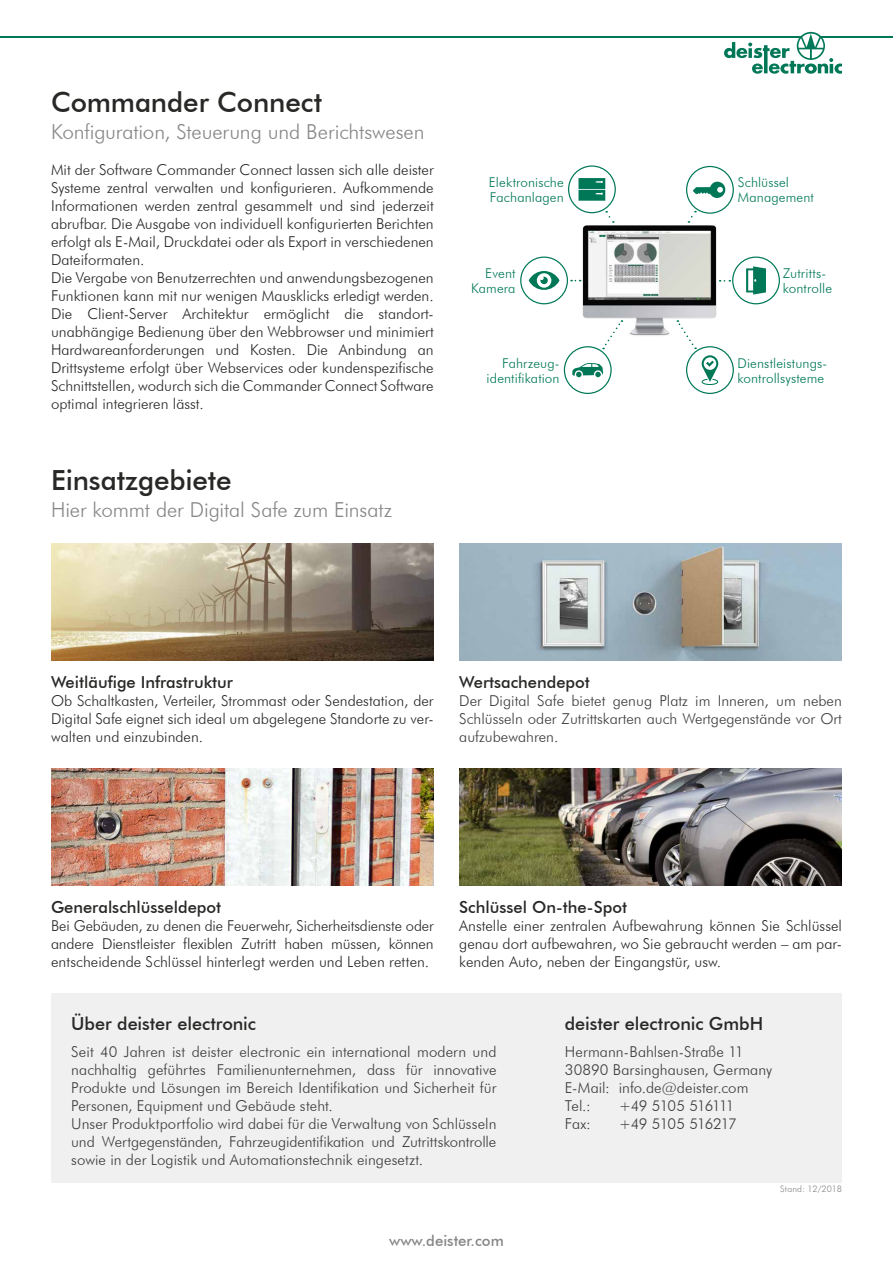
<style>
.page{position:relative;width:893px;height:1263px;background:#fff}
.page>*{position:absolute;margin:0;border:0;box-sizing:border-box;transform-origin:0 0}
.t1{font:500 27.75px "Futura BT";letter-spacing:-.005em;color:#282827}
.t2{font:300 20.7px "Futura BT";letter-spacing:-.005em;color:#878787}
.t3{font:500 18px "Futura BT";letter-spacing:-.005em;color:#282827}
.t4{font:500 16.5px "Futura BT";color:#282827}
.t5{font:300 15px/18px "Futura BT";color:#282827;text-align:justify}
.t6{font:300 15px/18px "Futura BT";color:#3c3c3b}
.t7{font:300 15px "Futura BT";letter-spacing:-.055em;color:#3c3c3b}
.t8{font:500 15px "Futura BT";color:#878787}
.t9{font:300 13.5px/15px "Futura BT";letter-spacing:.01em;color:#007858}
.t10{font:300 9px "Futura BT";letter-spacing:.02em;color:#878787}
</style>
<div class="page">
<div style="left:51px;top:994px;width:791px;height:189px;background:#f0f0f0"></div>
<svg style="left:606px;top:211px;width:8px;height:12px"></svg>
<svg style="left:603px;top:337px;width:9px;height:12px"></svg>
<svg style="left:687px;top:337px;width:9px;height:12px"></svg>
<svg style="left:688px;top:211px;width:8px;height:12px"></svg>
<div style="left:732px;top:257px;width:48px;height:47px;border:1px solid #007858;border-radius:50%"></div>
<svg style="left:746px;top:266px;width:20px;height:29px"></svg>
<div style="left:686px;top:166px;width:48px;height:48px;border:1px solid #007858;border-radius:50%"></div>
<svg style="left:693px;top:182px;width:32px;height:16px"></svg>
<svg style="left:572px;top:363px;width:31px;height:14px"></svg>
<div style="left:564px;top:346px;width:48px;height:48px;border:1px solid #007858;border-radius:50%"></div>
<div style="left:568px;top:165px;width:48px;height:48px;border:1px solid #007858;border-radius:50%"></div>
<svg style="left:578px;top:178px;width:27px;height:23px"></svg>
<div style="left:520px;top:257px;width:48px;height:47px;border:1px solid #007858;border-radius:50%"></div>
<svg style="left:529px;top:271px;width:30px;height:19px"></svg>
<img style="left:579px;top:226px;width:143px;height:111px">
<div style="left:686px;top:346px;width:48px;height:48px;border:1px solid #007858;border-radius:50%"></div>
<svg style="left:702px;top:355px;width:16px;height:30px"></svg>
<img style="left:459px;top:544px;width:383px;height:117px">
<img style="left:459px;top:769px;width:383px;height:117px">
<img style="left:51px;top:769px;width:383px;height:117px">
<img style="left:51px;top:544px;width:383px;height:117px">
<hr style="left:0;top:36px;width:893px;height:2px;background:#007858">
<svg style="left:724px;top:32px;width:118px;height:42px"></svg>
<h1 class="t1" style="left:51px;top:85px;width:273px">Commander Connect</h1>
<h2 class="t2" style="left:51px;top:119px;width:375px">Konfiguration, Steuerung und Berichtswesen</h2>
<p class="t5" style="left:51px;top:160px;width:384px;text-align:left">Mit der Software Commander Connect lassen sich alle deister Systeme zentral verwalten und konfigurieren. Aufkommende Informationen werden zentral gesammelt und sind jederzeit abrufbar. Die Ausgabe von individuell konfigurierten Berichten erfolgt als E-Mail, Druckdatei oder als Export in verschiedenen Dateiformaten.<br>Die Vergabe von Benutzerrechten und anwendungsbezogenen Funktionen kann mit nur wenigen Mausklicks erledigt werden.<br>Die Client-Server Architektur ermöglicht die standort&shy;unabhängige Bedienung über den Webbrowser und minimiert Hardwareanforderungen und Kosten. Die Anbindung an Drittsysteme erfolgt über Webservices oder kundenspezifische Schnittstellen, wodurch sich die Commander Connect Software optimal integrieren lässt.</p>
<h1 class="t1" style="left:51px;top:463px;width:182px">Einsatzgebiete</h1>
<h2 class="t2" style="left:51px;top:497px;width:342px">Hier kommt der Digital Safe zum Einsatz</h2>
<p class="t9" style="left:489px;top:175px;width:76px">Elektronische<br>Fachanlagen</p>
<p class="t9" style="left:738px;top:175px;width:78px">Schlüssel<br>Management</p>
<p class="t9" style="left:471px;top:266px;width:46px;text-align:right">Event<br>Kamera</p>
<p class="t9" style="left:783px;top:266px;width:51px">Zutritts&shy;kontrolle</p>
<p class="t9" style="left:487px;top:355px;width:74px;text-align:right">Fahrzeug&shy;identifikation</p>
<p class="t9" style="left:737px;top:355px;width:91px">Dienstleistungs&shy;kontrollsysteme</p>
<p class="t4" style="left:51px;top:672px;width:183px">Weitläufige Infrastruktur</p>
<p class="t5" style="left:51px;top:691px;width:384px">Ob Schaltkasten, Verteiler, Strommast oder Sendestation, der Digital Safe eignet sich ideal um abgelegene Standorte zu ver&shy;walten und einzubinden.</p>
<p class="t4" style="left:459px;top:672px;width:132px">Wertsachendepot</p>
<p class="t6" style="left:459px;top:691px;width:384px;text-align:justify">Der Digital Safe bietet genug Platz im Inneren, um neben Schlüsseln oder Zutrittskarten auch Wertgegenstände vor Ort aufzubewahren.</p>
<p class="t4" style="left:51px;top:897px;width:172px">Generalschlüsseldepot</p>
<p class="t5" style="left:51px;top:916px;width:384px">Bei Gebäuden, zu denen die Feuerwehr, Sicherheitsdienste oder andere Dienstleister flexiblen Zutritt haben müssen, können entscheidende Schlüssel hinterlegt werden und Leben retten.</p>
<p class="t4" style="left:459px;top:897px;width:170px">Schlüssel On-the-Spot</p>
<p class="t5" style="left:459px;top:916px;width:384px">Anstelle einer zentralen Aufbewahrung können Sie Schlüssel genau dort aufbewahren, wo Sie gebraucht werden – am par&shy;kenden Auto, neben der Eingangstür, usw.</p>
<p class="t3" style="left:71px;top:1012px;width:186px">Über deister electronic</p>
<p class="t6" style="left:71px;top:1042px;width:427px">Seit 40 Jahren ist deister electronic ein international modern und nachhaltig geführtes Familienunternehmen, dass für innovative Produkte und Lösungen im Bereich Identifikation und Sicherheit für Personen, Equipment und Gebäude steht.<br>Unser Produktportfolio wird dabei für die Verwaltung von Schlüsseln und Wertgegenständen, Fahrzeugidentifikation und Zutrittskontrolle sowie in der Logistik und Automationstechnik eingesetzt.</p>
<p class="t8" style="left:389px;top:1231px;width:116px">www.deister.com</p>
<p class="t3" style="left:565px;top:1012px;width:200px">deister electronic GmbH</p>
<p class="t6" style="left:565px;top:1042px;width:209px">Hermann-Bahlsen-Straße 11<br>30890 Barsinghausen, Germany<br>E-Mail: info.de@deister.com<br>Tel.:</p>
<p class="t7" style="left:619px;top:1096px;width:117px">+49 5105 516111</p>
<p class="t6" style="left:565px;top:1114px;width:28px">Fax:</p>
<p class="t7" style="left:619px;top:1114px;width:119px">+49 5105 516217</p>
<p class="t10" style="left:780px;top:1183px;width:63px">Stand: 12/2018</p>
</div>
